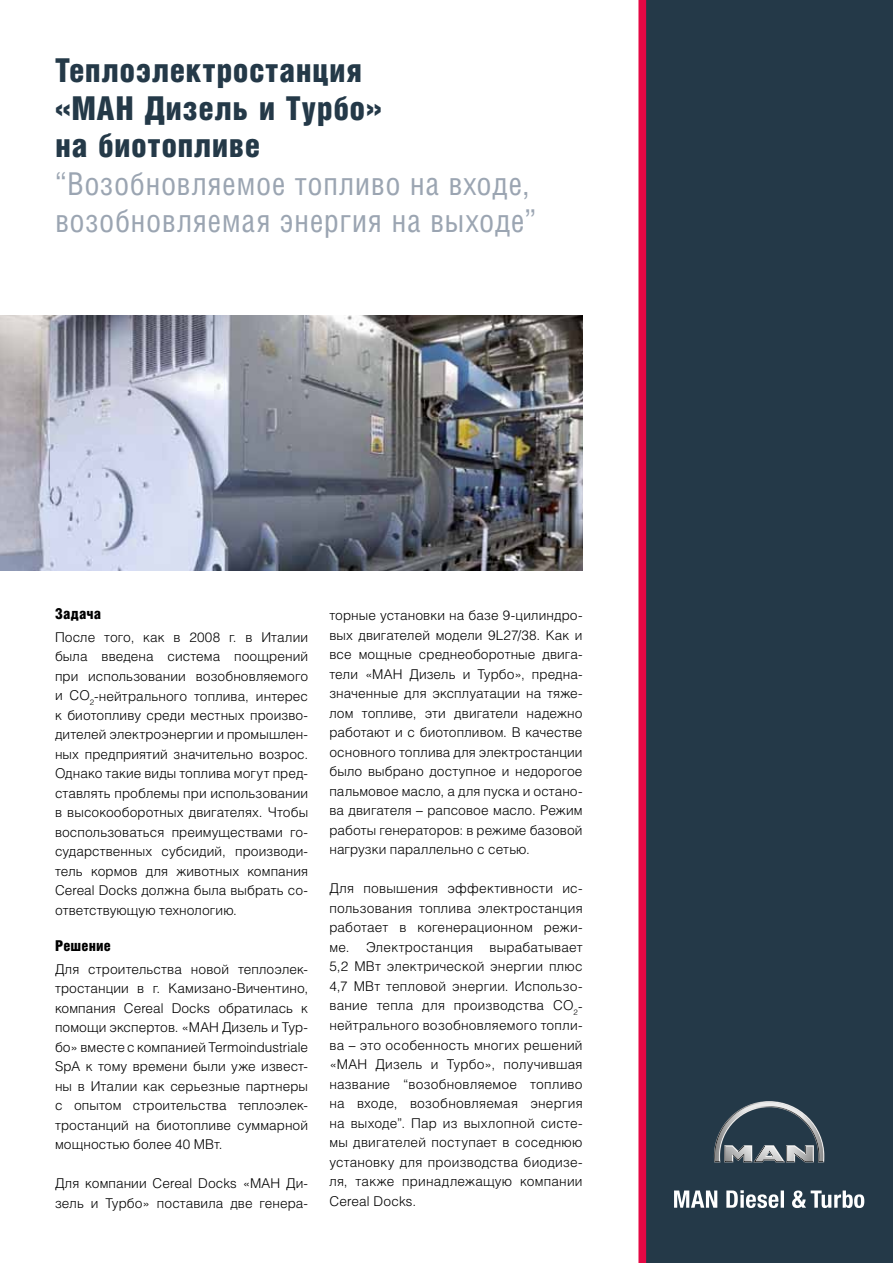
<style>
.page{position:relative;width:893px;height:1263px;background:#fff}
.page>*{position:absolute;margin:0;border:0;box-sizing:border-box;transform-origin:0 0}
.t1{font:33px/37.5px "Helios Cond Black C";letter-spacing:.01em;color:#243948}
.t2{font:31.5px/37.5px "Helios Cond C";letter-spacing:.015em;color:#9ba5b2}
.t3{font:15px "Helios Cond Black C";letter-spacing:.01em;color:#000}
.t4{font:13.5px/19.5px "Helios Light C";letter-spacing:.005em;color:#000;text-align:justify}
</style>
<div class="page">
<div style="left:646px;top:0;width:247px;height:1263px;background:#243948"></div>
<div style="left:638px;top:0;width:8px;height:1263px;background:#e50844"></div>
<svg style="left:714px;top:1101px;width:110px;height:61px"></svg>
<svg style="left:674px;top:1190px;width:190px;height:18px"></svg>
<img style="left:0;top:316px;width:583px;height:255px">
<h1 class="t1" style="left:55px;top:51px;width:328px">Теплоэлектростанция «МАН Дизель и Турбо» на биотопливе</h1>
<h2 class="t2" style="left:55px;top:164px;width:483px">“Возобновляемое топливо на входе, возобновляемая энергия на выходе”</h2>
<p class="t3" style="left:55px;top:606px;width:48px">Задача</p>
<p class="t4" style="left:55px;top:627px;width:255px">После того, как в 2008 г. в Италии была введена система поощрений при использовании возобновляемого и CO<sub>2</sub>-нейтрального топлива, интерес к биотопливу среди местных произво&shy;дителей электроэнергии и промышлен&shy;ных предприятий значительно возрос.<br>Однако такие виды топлива могут пред&shy;ставлять проблемы при использовании в высокооборотных двигателях. Чтобы воспользоваться преимуществами го&shy;сударственных субсидий, производи&shy;тель кормов для животных компания Cereal Docks должна была выбрать со&shy;ответствующую технологию.</p>
<p class="t3" style="left:55px;top:937px;width:57px">Решение</p>
<p class="t4" style="left:55px;top:959px;width:255px">Для строительства новой теплоэлек&shy;тростанции в г. Камизано-Вичентино, компания Cereal Docks обратилась к помощи экспертов. «МАН Дизель и Тур&shy;бо» вместе с компанией Termoindustriale SpA к тому времени были уже извест&shy;ны в Италии как серьезные партнеры с опытом строительства теплоэлек&shy;тростанций на биотопливе суммарной мощностью более 40 МВт.</p>
<p class="t4" style="left:55px;top:1173px;width:255px">Для компании Cereal Docks «МАН Ди&shy;зель и Турбо» поставила две генера-</p>
<p class="t4" style="left:329px;top:606px;width:255px">торные установки на базе 9-цилиндро&shy;вых двигателей модели 9L27/38. Как и все мощные среднеоборотные двига&shy;тели «МАН Дизель и Турбо», предна&shy;значенные для эксплуатации на тяже&shy;лом топливе, эти двигатели надежно работают и с биотопливом. В качестве основного топлива для электростанции было выбрано доступное и недорогое пальмовое масло, а для пуска и остано&shy;ва двигателя – рапсовое масло. Режим работы генераторов: в режиме базовой нагрузки параллельно с сетью.</p>
<p class="t4" style="left:329px;top:879px;width:255px">Для повышения эффективности ис&shy;пользования топлива электростанция работает в когенерационном режи&shy;ме. Электростанция вырабатывает 5,2 МВт электрической энергии плюс 4,7 МВт тепловой энергии. Использо&shy;вание тепла для производства CO<sub>2</sub>- нейтрального возобновляемого топли&shy;ва – это особенность многих решений «МАН Дизель и Турбо», получившая название “возобновляемое топливо на входе, возобновляемая энергия на выходе”. Пар из выхлопной систе&shy;мы двигателей поступает в соседнюю установку для производства биодизе&shy;ля, также принадлежащую компании Cereal Docks.</p>
</div>
